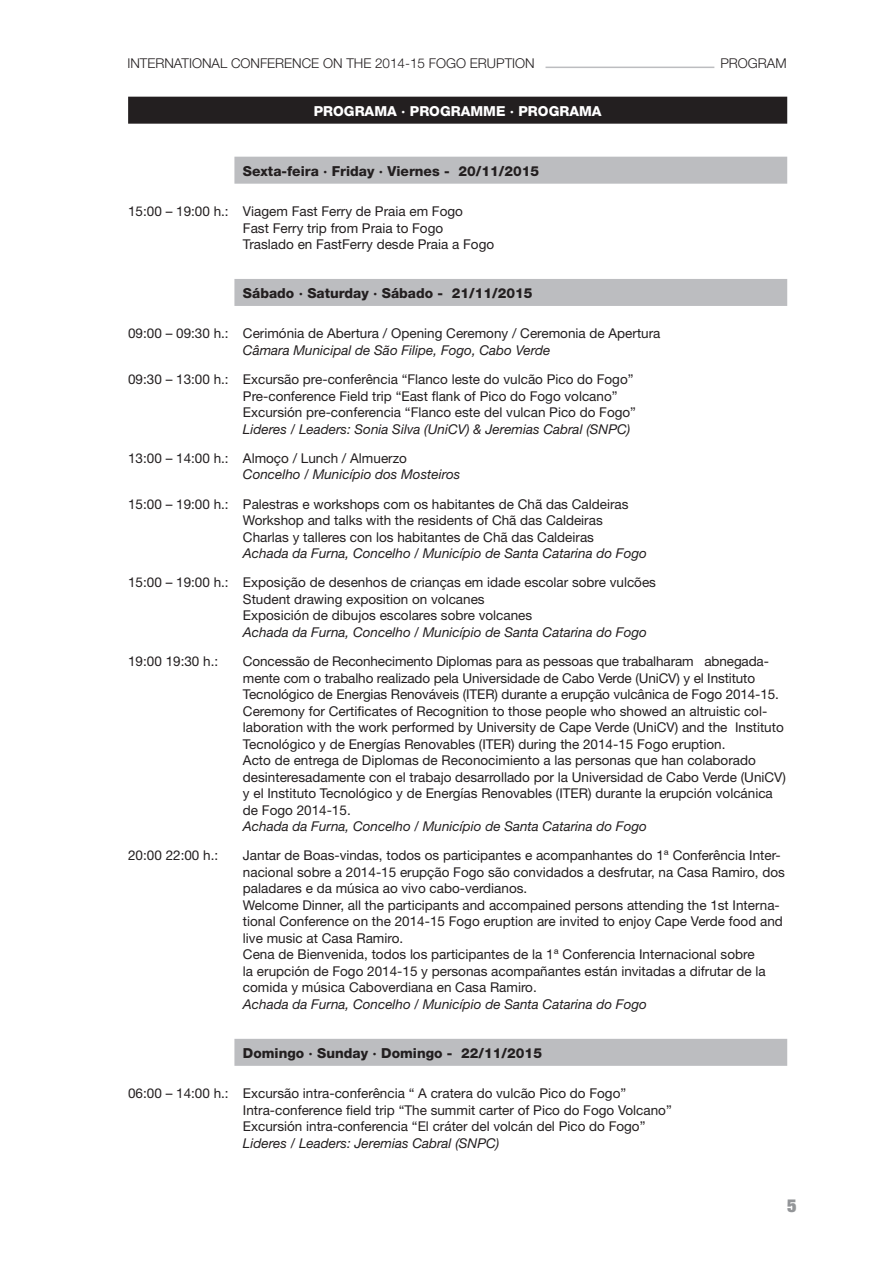
<style>
.page{position:relative;width:893px;height:1263px;background:#fff}
.page>*{position:absolute;margin:0;border:0;box-sizing:border-box;transform-origin:0 0}
.t1{font:900 condensed 18px "Helvetica Neue LT Std";color:#939598}
.t2{font:800 13.8px "Helvetica Neue LT Std";color:#231f20}
.t3{font:800 13.8px "Helvetica Neue LT Std";color:#fff}
.t4{font:13.5px/16.5px "Helvetica Neue LT Std";color:#231f20}
.t5{font:italic 13.5px "Helvetica Neue LT Std";color:#231f20}
.t6{font:300 13.5px "Helvetica Neue LT Std";color:#231f20}
</style>
<div class="page">
<hr style="left:545px;top:67px;width:169px;height:1px;background:#bcbdc0">
<div style="left:128px;top:97px;width:659px;height:27px;background:#231f20"></div>
<div style="left:234px;top:157px;width:553px;height:27px;background:#bcbdc0"></div>
<div style="left:234px;top:279px;width:553px;height:27px;background:#bcbdc0"></div>
<div style="left:234px;top:1039px;width:553px;height:27px;background:#bcbdc0"></div>
<p class="t6" style="left:127px;top:55px;width:409px">INTERNATIONAL CONFERENCE ON THE 2014-15 FOGO ERUPTION</p>
<p class="t6" style="left:720px;top:55px;width:68px">PROGRAM</p>
<p class="t3" style="left:314px;top:103px;width:289px">PROGRAMA · PROGRAMME · PROGRAMA</p>
<p class="t2" style="left:243px;top:163px;width:298px">Sexta-feira · Friday · Viernes - 20/11/2015</p>
<p class="t4" style="left:243px;top:203px;width:253px;text-indent:-115px">15:00 – 19:00 h.: Viagem Fast Ferry de Praia em Fogo<br>Fast Ferry trip from Praia to Fogo<br>Traslado en FastFerry desde Praia a Fogo</p>
<p class="t2" style="left:243px;top:285px;width:291px">Sábado · Saturday · Sábado - 21/11/2015</p>
<p class="t4" style="left:128px;top:325px;width:534px">09:00 – 09:30 h.: Cerimónia de Abertura / Opening Ceremony / Ceremonia de Apertura</p>
<p class="t5" style="left:243px;top:342px;width:309px">Câmara Municipal de São Filipe, Fogo, Cabo Verde</p>
<p class="t4" style="left:243px;top:371px;width:395px;text-indent:-115px">09:30 – 13:00 h.: Excursão pre-conferência “Flanco leste do vulcão Pico do Fogo”<br>Pre-conference Field trip “East flank of Pico do Fogo volcano”<br>Excursión pre-conferencia “Flanco este del vulcan Pico do Fogo”</p>
<p class="t5" style="left:243px;top:421px;width:389px">Lideres / Leaders: Sonia Silva (UniCV) &amp; Jeremias Cabral (SNPC)</p>
<p class="t4" style="left:128px;top:450px;width:280px">13:00 – 14:00 h.: Almoço / Lunch / Almuerzo</p>
<p class="t5" style="left:243px;top:466px;width:219px">Concelho / Município dos Mosteiros</p>
<p class="t4" style="left:243px;top:495px;width:387px;text-indent:-115px">15:00 – 19:00 h.: Palestras e workshops com os habitantes de Chã das Caldeiras<br>Workshop and talks with the residents of Chã das Caldeiras<br>Charlas y talleres con los habitantes de Chã das Caldeiras</p>
<p class="t5" style="left:243px;top:545px;width:405px">Achada da Furna, Concelho / Município de Santa Catarina do Fogo</p>
<p class="t4" style="left:243px;top:574px;width:415px;text-indent:-115px">15:00 – 19:00 h.: Exposição de desenhos de crianças em idade escolar sobre vulcões<br>Student drawing exposition on volcanes<br>Exposición de dibujos escolares sobre volcanes</p>
<p class="t5" style="left:243px;top:624px;width:405px">Achada da Furna, Concelho / Município de Santa Catarina do Fogo</p>
<p class="t4" style="left:128px;top:653px;width:92px">19:00 19:30 h.:</p>
<p class="t4" style="left:243px;top:653px;width:545px">Concessão de Reconhecimento Diplomas para as pessoas que trabalharam abnegada&shy;mente com o trabalho realizado pela Universidade de Cabo Verde (UniCV) y el Instituto Tecnológico de Energias Renováveis (ITER) durante a erupção vulcânica de Fogo 2014-15.<br>Ceremony for Certificates of Recognition to those people who showed an altruistic col&shy;laboration with the work performed by University de Cape Verde (UniCV) and the Instituto Tecnológico y de Energías Renovables (ITER) during the 2014-15 Fogo eruption.<br>Acto de entrega de Diplomas de Reconocimiento a las personas que han colaborado desinteresadamente con el trabajo desarrollado por la Universidad de Cabo Verde (UniCV) y el Instituto Tecnológico y de Energías Renovables (ITER) durante la erupción volcánica de Fogo 2014-15.</p>
<p class="t5" style="left:243px;top:818px;width:405px">Achada da Furna, Concelho / Município de Santa Catarina do Fogo</p>
<p class="t4" style="left:128px;top:847px;width:92px">20:00 22:00 h.:</p>
<p class="t4" style="left:243px;top:847px;width:543px">Jantar de Boas-vindas, todos os participantes e acompanhantes do 1ª Conferência Inter&shy;nacional sobre a 2014-15 erupção Fogo são convidados a desfrutar, na Casa Ramiro, dos paladares e da música ao vivo cabo-verdianos.<br>Welcome Dinner, all the participants and accompained persons attending the 1st Interna&shy;tional Conference on the 2014-15 Fogo eruption are invited to enjoy Cape Verde food and live music at Casa Ramiro.<br>Cena de Bienvenida, todos los participantes de la 1ª Conferencia Internacional sobre<br>la erupción de Fogo 2014-15 y personas acompañantes están invitadas a difrutar de la comida y música Caboverdiana en Casa Ramiro.</p>
<p class="t5" style="left:243px;top:996px;width:405px">Achada da Furna, Concelho / Município de Santa Catarina do Fogo</p>
<p class="t2" style="left:243px;top:1045px;width:301px">Domingo · Sunday · Domingo - 22/11/2015</p>
<p class="t4" style="left:243px;top:1085px;width:430px;text-indent:-115px">06:00 – 14:00 h.: Excursão intra-conferência “ A cratera do vulcão Pico do Fogo”<br>Intra-conference field trip “The summit carter of Pico do Fogo Volcano”<br>Excursión intra-conferencia “El cráter del volcán del Pico do Fogo”</p>
<p class="t5" style="left:243px;top:1135px;width:258px">Lideres / Leaders: Jeremias Cabral (SNPC)</p>
<h1 class="t1" style="left:787px;top:1194px;width:11px">5</h1>
</div>
